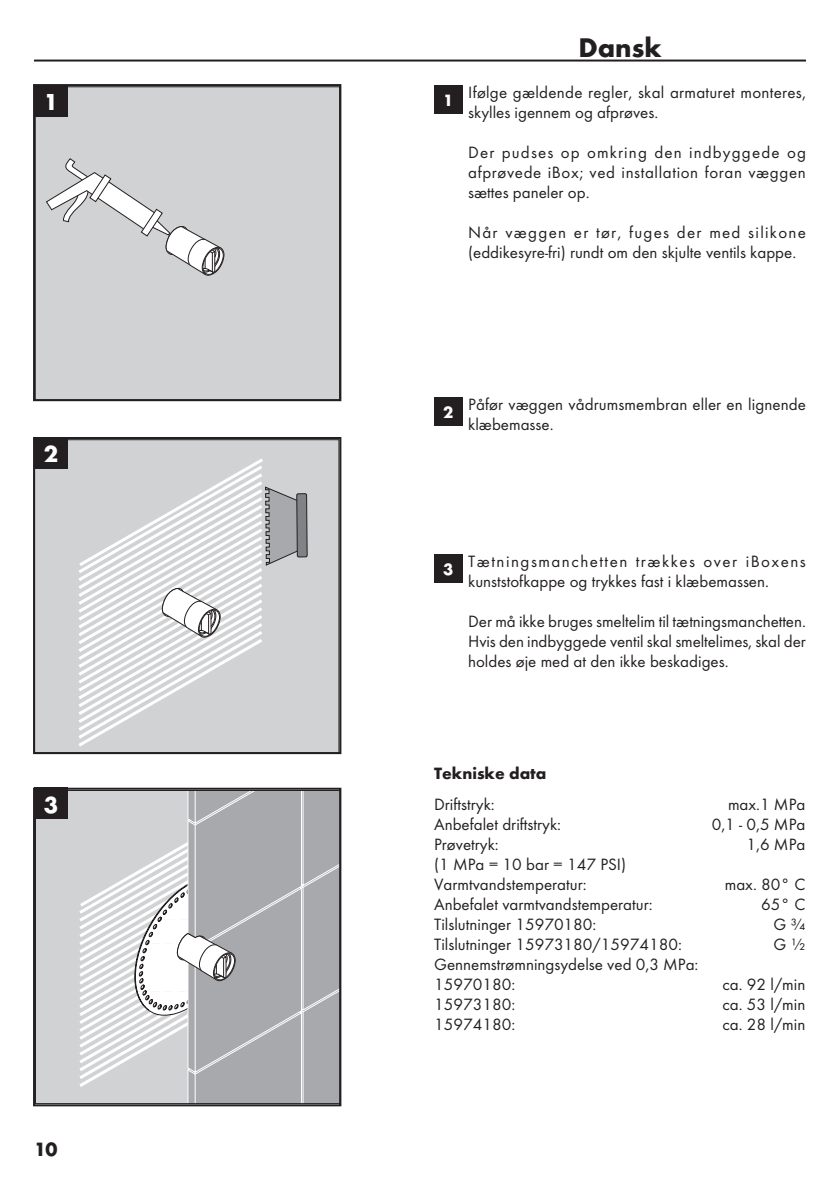
<style>
.page{position:relative;width:840px;height:1191px;background:#fff}
.page>*{position:absolute;margin:0;border:0;box-sizing:border-box;transform-origin:0 0}
.t1{font:700 28px "Futura TOT";color:#231f20}
.t2{font:700 24px "Futura TOT";color:#fff}
.t3{font:700 20px "Futura TOT";color:#231f20}
.t4{font:17px/20px "Futura TOT Boo";color:#231f20}
.t5{font:700 17px "Futura TOT";color:#231f20}
.t6{font:700 17px "Futura TOT";color:#fff}
</style>
<div class="page">
<div style="left:35px;top:87px;width:304px;height:313px;background:#d1d2d4"></div>
<svg style="left:46px;top:158px;width:179px;height:117px"></svg>
<div style="left:33px;top:84px;width:308px;height:317px;border:2px solid #231f20"></div>
<div style="left:35px;top:440px;width:304px;height:313px;background:#d1d2d4"></div>
<svg style="left:78px;top:458px;width:185px;height:289px"></svg>
<svg style="left:265px;top:486px;width:36px;height:80px"></svg>
<div style="left:296px;top:494px;width:11px;height:63px;background:#808285;border-radius:2px"></div>
<div style="left:296px;top:493px;width:11px;height:64px;border:1px solid #231f20;border-radius:2px"></div>
<svg style="left:161px;top:587px;width:60px;height:50px"></svg>
<div style="left:33px;top:437px;width:308px;height:317px;border:2px solid #231f20"></div>
<div style="left:35px;top:790px;width:304px;height:313px;background:#d1d2d4"></div>
<svg style="left:79px;top:842px;width:108px;height:245px"></svg>
<svg style="left:187px;top:792px;width:151px;height:309px;background:#abacb0"></svg>
<svg style="left:134px;top:876px;width:109px;height:140px;background:#cacacc"></svg>
<div style="left:33px;top:787px;width:308px;height:319px;border:2px solid #231f20"></div>
<hr style="left:34px;top:60px;width:771px;height:2px;background:#231f20">
<div style="left:34px;top:85px;width:34px;height:31px;background:#231f20"></div>
<div style="left:34px;top:437px;width:34px;height:31px;background:#231f20"></div>
<div style="left:34px;top:787px;width:34px;height:32px;background:#231f20"></div>
<div style="left:434px;top:554px;width:28px;height:28px;background:#231f20"></div>
<div style="left:434px;top:85px;width:28px;height:28px;background:#231f20"></div>
<div style="left:434px;top:397px;width:28px;height:28px;background:#231f20"></div>
<h2 class="t2" style="left:44px;top:87px;width:16px">1</h2>
<h2 class="t2" style="left:44px;top:439px;width:16px">2</h2>
<h2 class="t2" style="left:44px;top:790px;width:16px">3</h2>
<p class="t3" style="left:34px;top:1136px;width:25px">10</p>
<p class="t6" style="left:443px;top:90px;width:12px">1</p>
<h1 class="t1" style="left:578px;top:30px;width:85px">Dansk</h1>
<p class="t4" style="left:468px;top:82px;width:339px">Ifølge gældende regler, skal armaturet monteres, skylles igennem og afprøves.</p>
<p class="t4" style="left:468px;top:142px;width:339px;text-align:justify">Der pudses op omkring den indbyggede og afprøvede iBox; ved installation foran væggen sættes paneler op.</p>
<p class="t4" style="left:468px;top:222px;width:339px">Når væggen er tør, fuges der med silikone (eddikesyre-fri) rundt om den skjulte ventils kappe.</p>
<p class="t6" style="left:443px;top:402px;width:12px">2</p>
<p class="t4" style="left:468px;top:394px;width:339px">Påfør væggen vådrumsmembran eller en lignende klæbemasse.</p>
<p class="t6" style="left:443px;top:559px;width:12px">3</p>
<p class="t4" style="left:468px;top:551px;width:339px">Tætningsmanchetten trækkes over iBoxens kunststofkappe og trykkes fast i klæbemassen.</p>
<p class="t4" style="left:468px;top:611px;width:339px;text-align:justify">Der må ikke bruges smeltelim til tætningsmanchetten.<br>Hvis den indbyggede ventil skal smeltelimes, skal der holdes øje med at den ikke beskadiges.</p>
<p class="t5" style="left:434px;top:763px;width:114px">Tekniske data</p>
<p class="t4" style="left:434px;top:794px;width:62px">Driftstryk:</p>
<p class="t4" style="left:727px;top:794px;width:79px">max.1 MPa</p>
<p class="t4" style="left:434px;top:814px;width:128px">Anbefalet driftstryk:</p>
<p class="t4" style="left:711px;top:814px;width:95px">0,1 - 0,5 MPa</p>
<p class="t4" style="left:434px;top:834px;width:66px">Prøvetryk:</p>
<p class="t4" style="left:746px;top:834px;width:60px">1,6 MPa</p>
<p class="t4" style="left:434px;top:854px;width:193px">(1 MPa = 10 bar = 147 PSI)<br>Varmtvandstemperatur:</p>
<p class="t4" style="left:724px;top:874px;width:82px">max. 80° C</p>
<p class="t4" style="left:434px;top:894px;width:220px">Anbefalet varmtvandstemperatur:</p>
<p class="t4" style="left:760px;top:894px;width:46px">65° C</p>
<p class="t4" style="left:434px;top:914px;width:164px">Tilslutninger 15970180:</p>
<p class="t4" style="left:773px;top:914px;width:33px">G¾</p>
<p class="t4" style="left:434px;top:934px;width:249px">Tilslutninger 15973180/15974180:</p>
<p class="t4" style="left:773px;top:934px;width:33px">G½</p>
<p class="t4" style="left:434px;top:954px;width:266px">Gennemstrømningsydelse ved 0,3 MPa:<br>15970180:</p>
<p class="t4" style="left:722px;top:974px;width:84px">ca. 92 l/min</p>
<p class="t4" style="left:434px;top:994px;width:82px">15973180:</p>
<p class="t4" style="left:722px;top:994px;width:84px">ca. 53 l/min</p>
<p class="t4" style="left:434px;top:1014px;width:82px">15974180:</p>
<p class="t4" style="left:722px;top:1014px;width:84px">ca. 28 l/min</p>
</div>
